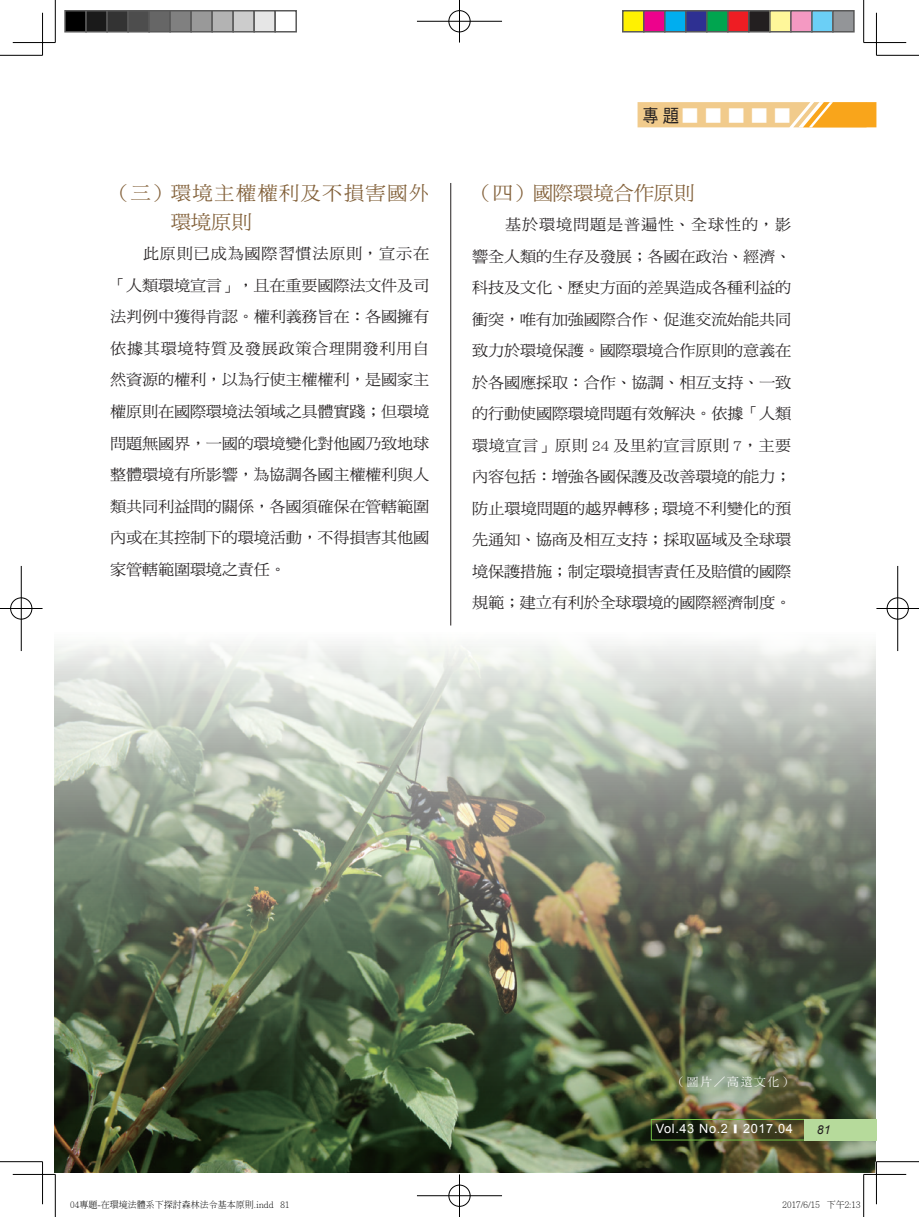
<style>
.page{position:relative;width:919px;height:1217px;background:#fff}
.page>*{position:absolute;margin:0;border:0;box-sizing:border-box;transform-origin:0 0}
.標{font:19.5px/29.2px "DF Ming Std W5";letter-spacing:.055em;color:#826039;scale:1.05 1}
.標-2{font:19.5px "DF Ming Std W5";letter-spacing:-.015em;color:#826039;scale:1.05 1}
.new{font:15.45px/31.5px "DF Ming Std W5";letter-spacing:-.015em;color:#231f20;text-align:justify;scale:1.05 1}
.t1{font:700 14.4px "AR Hei B5";color:#fff}
.正常{font:12.75px "Arial";letter-spacing:.05em;color:#fff}
.正常-2{font:italic 12.15px "Arial";color:#231f20}
.照片說{font:11.7px "DF Ming Std W5";letter-spacing:.15em;color:#fff}
.t2{font:300 9px "Adobe Ming Std";color:#000}
.s1{font-family:"DF Hei Std W5";font-weight:400;font-size:18px;color:#231f20}
.s2{font-family:"AR Hei B5";font-weight:700;font-size:10.65px}
</style>
<div class="page">
<hr style="left:450px;top:183px;width:1px;height:442px;background:#231f20">
<img style="left:54px;top:608px;width:821px;height:564px">
<div style="left:651px;top:1118px;width:157px;height:22px;border:1px solid #71bf44"></div>
<div style="left:804px;top:1118px;width:72px;height:22px;background:#b6da9b"></div>
<svg style="left:637px;top:102px;width:239px;height:25px;background:#f3c476"></svg>
<hr style="left:0;top:55px;width:43px;height:1px;background:#000">
<hr style="left:876px;top:55px;width:42px;height:1px;background:#000">
<hr style="left:0;top:1161px;width:43px;height:1px;background:#000">
<hr style="left:876px;top:1161px;width:42px;height:1px;background:#000">
<hr style="left:55px;top:0;width:1px;height:43px;background:#000">
<hr style="left:55px;top:1174px;width:1px;height:42px;background:#000">
<hr style="left:863px;top:0;width:1px;height:43px;background:#000">
<hr style="left:863px;top:1174px;width:1px;height:42px;background:#000">
<hr style="left:13px;top:42px;width:42px;height:1px;background:#000">
<hr style="left:863px;top:42px;width:43px;height:1px;background:#000">
<hr style="left:13px;top:1173px;width:42px;height:1px;background:#000">
<hr style="left:863px;top:1173px;width:43px;height:1px;background:#000">
<hr style="left:42px;top:13px;width:1px;height:42px;background:#000">
<hr style="left:42px;top:1161px;width:1px;height:42px;background:#000">
<hr style="left:876px;top:13px;width:1px;height:42px;background:#000">
<hr style="left:876px;top:1161px;width:1px;height:42px;background:#000">
<div style="left:448px;top:10px;width:23px;height:23px;border:2px solid #fff;border-radius:50%"></div>
<hr style="left:417px;top:20px;width:85px;height:2px;background:#fff">
<hr style="left:458px;top:0;width:2px;height:43px;background:#fff">
<div style="left:448px;top:10px;width:22px;height:22px;border:1px solid #000;border-radius:50%"></div>
<hr style="left:417px;top:21px;width:85px;height:1px;background:#000">
<hr style="left:459px;top:0;width:1px;height:43px;background:#000">
<div style="left:448px;top:1183px;width:23px;height:23px;border:2px solid #fff;border-radius:50%"></div>
<hr style="left:417px;top:1194px;width:85px;height:2px;background:#fff">
<hr style="left:458px;top:1174px;width:2px;height:42px;background:#fff">
<div style="left:448px;top:1184px;width:22px;height:22px;border:1px solid #000;border-radius:50%"></div>
<hr style="left:417px;top:1195px;width:85px;height:1px;background:#000">
<hr style="left:459px;top:1174px;width:1px;height:42px;background:#000">
<div style="left:10px;top:596px;width:23px;height:24px;border:2px solid #fff;border-radius:50%"></div>
<hr style="left:0;top:607px;width:43px;height:2px;background:#fff">
<hr style="left:20px;top:566px;width:2px;height:85px;background:#fff">
<div style="left:10px;top:597px;width:22px;height:22px;border:1px solid #000;border-radius:50%"></div>
<hr style="left:0;top:608px;width:43px;height:1px;background:#000">
<hr style="left:21px;top:566px;width:1px;height:85px;background:#000">
<div style="left:885px;top:596px;width:24px;height:24px;border:2px solid #fff;border-radius:50%"></div>
<hr style="left:876px;top:607px;width:42px;height:2px;background:#fff">
<hr style="left:896px;top:566px;width:2px;height:85px;background:#fff">
<div style="left:886px;top:597px;width:22px;height:22px;border:1px solid #000;border-radius:50%"></div>
<hr style="left:876px;top:608px;width:42px;height:1px;background:#000">
<hr style="left:897px;top:566px;width:1px;height:85px;background:#000">
<div style="left:65px;top:11px;width:21px;height:21px;background:#000"></div>
<div style="left:64px;top:10px;width:23px;height:23px;border:2px solid #595959"></div>
<div style="left:86px;top:11px;width:21px;height:21px;background:#1a1a1a"></div>
<div style="left:85px;top:10px;width:23px;height:23px;border:2px solid #595959"></div>
<div style="left:107px;top:11px;width:21px;height:21px;background:#333"></div>
<div style="left:106px;top:10px;width:23px;height:23px;border:2px solid #595959"></div>
<div style="left:128px;top:11px;width:21px;height:21px;background:#4d4d4d"></div>
<div style="left:127px;top:10px;width:23px;height:23px;border:2px solid #595959"></div>
<div style="left:149px;top:11px;width:21px;height:21px;background:#666"></div>
<div style="left:148px;top:10px;width:23px;height:23px;border:2px solid #595959"></div>
<div style="left:170px;top:11px;width:21px;height:21px;background:#808080"></div>
<div style="left:169px;top:10px;width:23px;height:23px;border:2px solid #595959"></div>
<div style="left:191px;top:11px;width:21px;height:21px;background:#999"></div>
<div style="left:190px;top:10px;width:23px;height:23px;border:2px solid #595959"></div>
<div style="left:212px;top:11px;width:21px;height:21px;background:#b3b3b3"></div>
<div style="left:211px;top:10px;width:23px;height:23px;border:2px solid #595959"></div>
<div style="left:233px;top:11px;width:21px;height:21px;background:#ccc"></div>
<div style="left:232px;top:10px;width:23px;height:23px;border:2px solid #595959"></div>
<div style="left:254px;top:11px;width:21px;height:21px;background:#e6e6e6"></div>
<div style="left:253px;top:10px;width:23px;height:23px;border:2px solid #595959"></div>
<div style="left:274px;top:10px;width:23px;height:23px;border:2px solid #595959"></div>
<div style="left:622px;top:11px;width:21px;height:21px;background:#fff101"></div>
<div style="left:622px;top:10px;width:22px;height:23px;border:2px solid #595959"></div>
<div style="left:643px;top:11px;width:21px;height:21px;background:#ed028c"></div>
<div style="left:643px;top:10px;width:22px;height:23px;border:2px solid #595959"></div>
<div style="left:664px;top:11px;width:21px;height:21px;background:#00aeef"></div>
<div style="left:664px;top:10px;width:22px;height:23px;border:2px solid #595959"></div>
<div style="left:685px;top:11px;width:21px;height:21px;background:#2e3092"></div>
<div style="left:685px;top:10px;width:22px;height:23px;border:2px solid #595959"></div>
<div style="left:706px;top:11px;width:21px;height:21px;background:#00a54f"></div>
<div style="left:706px;top:10px;width:22px;height:23px;border:2px solid #595959"></div>
<div style="left:727px;top:11px;width:21px;height:21px;background:#ee1d23"></div>
<div style="left:727px;top:10px;width:22px;height:23px;border:2px solid #595959"></div>
<div style="left:748px;top:11px;width:21px;height:21px;background:#231f20"></div>
<div style="left:748px;top:10px;width:22px;height:23px;border:2px solid #595959"></div>
<div style="left:769px;top:11px;width:21px;height:21px;background:#fff79a"></div>
<div style="left:769px;top:10px;width:22px;height:23px;border:2px solid #595959"></div>
<div style="left:790px;top:11px;width:21px;height:21px;background:#f499c2"></div>
<div style="left:790px;top:10px;width:22px;height:23px;border:2px solid #595959"></div>
<div style="left:811px;top:11px;width:21px;height:21px;background:#6bcff6"></div>
<div style="left:811px;top:10px;width:22px;height:23px;border:2px solid #595959"></div>
<div style="left:832px;top:11px;width:21px;height:21px;background:#939598"></div>
<div style="left:832px;top:10px;width:22px;height:23px;border:2px solid #595959"></div>
<p class="標" style="left:171px;top:178px;width:248px;text-indent:-61px">（三）環境主權權利及不損害國外環境原則</p>
<p class="new" style="left:110px;top:238px;width:305px;text-indent:33px">此原則已成為國際習慣法原則，宣示在「人類環境宣言」，且在重要國際法文件及司法判例中獲得肯認。權利義務旨在：各國擁有依據其環境特質及發展政策合理開發利用自然資源的權利，以為行使主權權利，是國家主權原則在國際環境法領域之具體實踐；但環境問題無國界，一國的環境變化對他國乃致地球整體環境有所影響，為協調各國主權權利與人類共同利益間的關係，各國須確保在管轄範圍內或在其控制下的環境活動，不得損害其他國家管轄範圍環境之責任。</p>
<p class="t1" style="left:642px;top:108px;width:149px"><span class="s1">專題</span>█████</p>
<p class="標-2" style="left:472px;top:182px;width:213px">（四）國際環境合作原則</p>
<p class="new" style="left:472px;top:208px;width:305px;text-indent:33px">基於環境問題是普遍性、全球性的，影響全人類的生存及發展；各國在政治、經濟、科技及文化、歷史方面的差異造成各種利益的衝突，唯有加強國際合作、促進交流始能共同致力於環境保護。國際環境合作原則的意義在於各國應採取：合作、協調、相互支持、一致的行動使國際環境問題有效解決。依據「人類環境宣言」原則 24 及里約宣言原則 7，主要內容包括：增強各國保護及改善環境的能力；防止環境問題的越界轉移 ; 環境不利變化的預先通知、協商及相互支持；採取區域及全球環境保護措施；制定環境損害責任及賠償的國際規範；建立有利於全球環境的國際經濟制度。</p>
<p class="照片說" style="left:673px;top:1074px;width:121px">（圖片／高遠文化）</p>
<p class="正常" style="left:655px;top:1120px;width:139px">Vol.43 No.2 <span class="s2">■</span> 2017.04</p>
<p class="正常-2" style="left:816px;top:1121px;width:15px">81</p>
<p class="t2" style="left:70px;top:1199px;width:221px">04專題-在環境法體系下探討森林法令基本原則.indd 81</p>
<p class="t2" style="left:782px;top:1199px;width:79px">2017/6/15 下午2:13</p>
</div>
